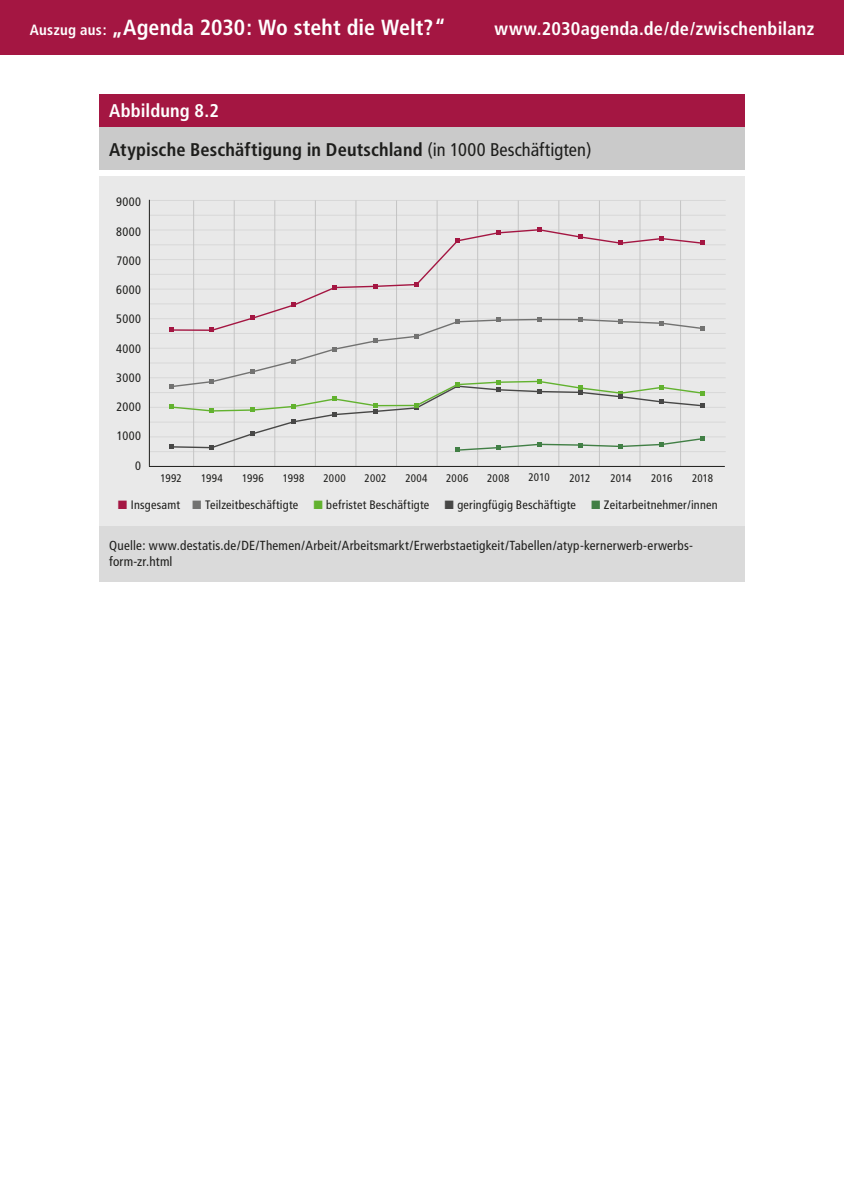
<style>
.page{position:relative;width:844px;height:1201px;background:#fff}
.page>*{position:absolute;margin:0;border:0;box-sizing:border-box;transform-origin:0 0}
.t1{font:700 condensed 21.88px "Frutiger";letter-spacing:.005em;color:#fff}
.t2{font:700 condensed 18.38px/38.9px "Frutiger";letter-spacing:.01em;color:#1d1d1b}
.t3{font:700 condensed 18.38px "Frutiger";letter-spacing:.01em;color:#fff}
.t4{font:condensed 13.12px/16.6px "Frutiger";letter-spacing:.015em;color:#1d1d1b}
.t5{font:condensed 12.25px "Frutiger";letter-spacing:.02em;color:#1d1d1b}
.t6{font:condensed 11.03px "Frutiger";letter-spacing:.01em;color:#1d1d1b}
.s1{font-size:14.88px}
.s2{color:#fff}
.s3{font-weight:400}
.s4{font-family:"European Pi Three";font-stretch:normal;color:#a41642}
.s5{font-family:"European Pi Three";font-stretch:normal;color:#727271}
.s6{font-family:"European Pi Three";font-stretch:normal;color:#62b22f}
.s7{font-family:"European Pi Three";font-stretch:normal;color:#474746}
.s8{font-family:"European Pi Three";font-stretch:normal;color:#417f45}
</style>
<div class="page">
<div style="left:0;top:0;width:843px;height:55px;background:#a41642"></div>
<div style="left:99px;top:126px;width:645px;height:44px;background:#cacaca"></div>
<div style="left:99px;top:176px;width:645px;height:381px;background:#e9e9e9"></div>
<div style="left:99px;top:526px;width:645px;height:56px;background:#dadada"></div>
<div style="left:99px;top:94px;width:645px;height:32px;background:#a41642"></div>
<hr style="left:149px;top:318px;width:576px;height:1px;background:#d8d8d8">
<hr style="left:149px;top:259px;width:576px;height:1px;background:#d8d8d8">
<hr style="left:149px;top:229px;width:576px;height:1px;background:#d8d8d8">
<hr style="left:149px;top:289px;width:576px;height:1px;background:#d8d8d8">
<hr style="left:149px;top:348px;width:576px;height:1px;background:#d8d8d8">
<hr style="left:149px;top:377px;width:576px;height:1px;background:#d8d8d8">
<hr style="left:149px;top:392px;width:576px;height:1px;background:#d8d8d8">
<hr style="left:149px;top:407px;width:576px;height:1px;background:#d8d8d8">
<hr style="left:149px;top:421px;width:576px;height:1px;background:#d8d8d8">
<hr style="left:149px;top:436px;width:576px;height:1px;background:#d8d8d8">
<hr style="left:149px;top:451px;width:576px;height:1px;background:#d8d8d8">
<hr style="left:149px;top:200px;width:576px;height:1px;background:#d8d8d8">
<hr style="left:149px;top:215px;width:576px;height:1px;background:#d8d8d8">
<hr style="left:149px;top:244px;width:576px;height:1px;background:#d8d8d8">
<hr style="left:149px;top:274px;width:576px;height:1px;background:#d8d8d8">
<hr style="left:149px;top:303px;width:576px;height:1px;background:#d8d8d8">
<hr style="left:149px;top:333px;width:576px;height:1px;background:#d8d8d8">
<hr style="left:149px;top:362px;width:576px;height:1px;background:#d8d8d8">
<hr style="left:193px;top:200px;width:1px;height:266px;background:#c4c4c4">
<hr style="left:149px;top:200px;width:1px;height:266px;background:#1d1d1b">
<hr style="left:234px;top:200px;width:1px;height:266px;background:#c4c4c4">
<hr style="left:274px;top:200px;width:1px;height:266px;background:#c4c4c4">
<hr style="left:315px;top:200px;width:1px;height:266px;background:#c4c4c4">
<hr style="left:355px;top:200px;width:1px;height:266px;background:#c4c4c4">
<hr style="left:396px;top:200px;width:1px;height:266px;background:#c4c4c4">
<hr style="left:436px;top:200px;width:1px;height:266px;background:#c4c4c4">
<hr style="left:477px;top:200px;width:1px;height:266px;background:#c4c4c4">
<hr style="left:517px;top:200px;width:1px;height:266px;background:#c4c4c4">
<hr style="left:558px;top:200px;width:1px;height:266px;background:#c4c4c4">
<hr style="left:598px;top:200px;width:1px;height:266px;background:#c4c4c4">
<hr style="left:639px;top:200px;width:1px;height:266px;background:#c4c4c4">
<hr style="left:680px;top:200px;width:1px;height:266px;background:#c4c4c4">
<hr style="left:149px;top:466px;width:575px;height:1px;background:#1d1d1b">
<svg style="left:194px;top:228px;width:509px;height:87px"></svg>
<svg style="left:168px;top:315px;width:537px;height:137px"></svg>
<h1 class="t1" style="left:30px;top:14px;width:417px"><span class="s1">Auszug aus:</span> „Agenda 2030: Wo steht die Welt?“</h1>
<h2 class="t3" style="left:494px;top:18px;width:321px">www.2030agenda.de/de/zwischenbilanz</h2>
<h2 class="t2" style="left:109px;top:91px;width:483px"><span class="s2">Abbildung 8.2<br></span>Atypische Beschäftigung in Deutschland <span class="s3">(in 1000 Beschäftigten)</span></h2>
<p class="t5" style="left:116px;top:195px;width:26px">9000</p>
<p class="t5" style="left:116px;top:224px;width:26px">8000</p>
<p class="t5" style="left:116px;top:253px;width:26px">7000</p>
<p class="t5" style="left:116px;top:283px;width:26px">6000</p>
<p class="t5" style="left:116px;top:312px;width:26px">5000</p>
<p class="t5" style="left:116px;top:341px;width:26px">4000</p>
<p class="t5" style="left:116px;top:370px;width:26px">3000</p>
<p class="t5" style="left:116px;top:400px;width:26px">2000</p>
<p class="t5" style="left:117px;top:429px;width:26px">1000</p>
<p class="t5" style="left:135px;top:458px;width:7px">0</p>
<p class="t6" style="left:160px;top:471px;width:23px">1992</p>
<p class="t6" style="left:201px;top:471px;width:23px">1994</p>
<p class="t6" style="left:242px;top:471px;width:23px">1996</p>
<p class="t6" style="left:283px;top:471px;width:23px">1998</p>
<p class="t6" style="left:323px;top:471px;width:24px">2000</p>
<p class="t6" style="left:364px;top:471px;width:23px">2002</p>
<p class="t6" style="left:405px;top:471px;width:24px">2004</p>
<p class="t6" style="left:446px;top:471px;width:24px">2006</p>
<p class="t6" style="left:487px;top:471px;width:24px">2008</p>
<p class="t6" style="left:528px;top:471px;width:23px">2010</p>
<p class="t6" style="left:569px;top:471px;width:23px">2012</p>
<p class="t6" style="left:610px;top:471px;width:23px">2014</p>
<p class="t6" style="left:651px;top:471px;width:23px">2016</p>
<p class="t6" style="left:692px;top:471px;width:23px">2018</p>
<p class="t5" style="left:117px;top:498px;width:601px"><span class="s4">L</span> Insgesamt <span class="s5">L</span> Teilzeitbeschäftigte <span class="s6">L</span> befristet Beschäftigte <span class="s7">L</span> geringfügig Beschäftigte <span class="s8">L</span> Zeitarbeitnehmer/innen</p>
<p class="t4" style="left:109px;top:537px;width:585px">Quelle: www.destatis.de/DE/Themen/Arbeit/Arbeitsmarkt/Erwerbstaetigkeit/Tabellen/atyp-kernerwerb-erwerbs&shy;form-zr.html</p>
</div>
